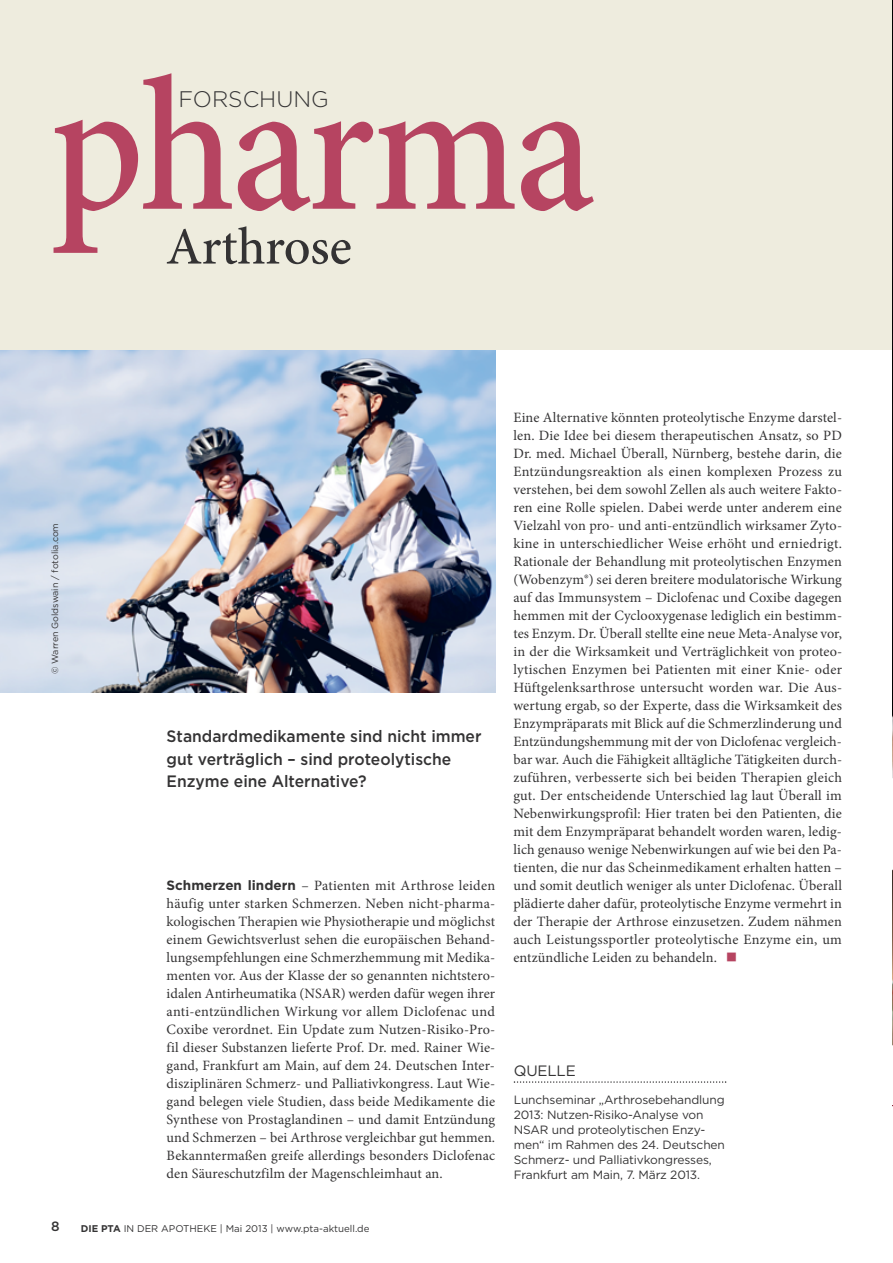
<style>
.page{position:relative;width:893px;height:1263px;background:#fff}
.page>*{position:absolute;margin:0;border:0;box-sizing:border-box;transform-origin:0 0}
.t1{font:500 condensed 193.5px "Minion Pro";letter-spacing:-.025em;color:#b64461}
.t2{font:500 52.5px "Minion Pro";letter-spacing:-.01em;color:#343334}
.t3{font:300 22.5px "Gotham";color:#343334}
.t4{font:500 16.5px/22.5px "Gotham";color:#343334;scale:.95 1}
.t5{font:15px "Gotham";letter-spacing:-.01em;color:#343334}
.t6{font:14.25px/18px "Minion Pro";letter-spacing:.01em;color:#343334;text-align:justify}
.t7{font:500 13.5px "Gotham";color:#343334}
.t8{font:12px/15px "Gotham";letter-spacing:-.01em;color:#343334}
.t9{font:9.75px "Gotham";color:#343334}
.t10{font:9px "Gotham";color:#343334}
.s1{font-family:"Gotham";font-weight:700;font-size:13.5px}
.s2{font-weight:700}
</style>
<div class="page">
<div style="left:0;top:0;width:893px;height:350px;background:#eeecde"></div>
<img style="left:0;top:350px;width:495px;height:342px">
<svg style="left:514px;top:1081px;width:212px;height:2px"></svg>
<img style="left:892px;top:0;width:1px;height:736px">
<hr style="left:892px;top:736px;width:1px;height:85px;background:#48afe0">
<img style="left:892px;top:869px;width:1px;height:177px">
<h1 class="t1" style="left:51px;top:29px;width:545px">pharma</h1>
<h3 class="t3" style="left:179px;top:91px;width:152px">FORSCHUNG</h3>
<h2 class="t2" style="left:166px;top:215px;width:188px">Arthrose</h2>
<p class="t10" style="left:52px;top:674px;width:153px;rotate:-90deg">© Warren Goldswain / fotolia.com</p>
<p class="t4" style="left:167px;top:726px;width:333px">Standardmedikamente sind nicht immer gut verträglich – sind proteolytische<br>Enzyme eine Alternative?</p>
<p class="t6" style="left:167px;top:878px;width:330px"><span class="s1">Schmerzen lindern</span> – Patienten mit Arthrose leiden häufig unter starken Schmerzen. Neben nicht-pharma&shy;kologischen Therapien wie Physiotherapie und möglichst einem Gewichtsverlust sehen die europäischen Behand&shy;lungsempfehlungen eine Schmerzhemmung mit Medika&shy;menten vor. Aus der Klasse der so genannten nichtstero&shy;idalen Antirheumatika (NSAR) werden dafür wegen ihrer anti-entzündlichen Wirkung vor allem Diclofenac und Coxibe verordnet. Ein Update zum Nutzen-Risiko-Pro&shy;fil dieser Substanzen lieferte Prof. Dr. med. Rainer Wie&shy;gand, Frankfurt am Main, auf dem 24. Deutschen Inter&shy;disziplinären Schmerz- und Palliativkongress. Laut Wie&shy;gand belegen viele Studien, dass beide Medikamente die Synthese von Prostaglandinen – und damit Entzündung und Schmerzen – bei Arthrose vergleichbar gut hemmen.<br>Bekanntermaßen greife allerdings besonders Diclofenac den Säureschutzfilm der Magenschleimhaut an.</p>
<p class="t7" style="left:51px;top:1221px;width:10px">8</p>
<p class="t9" style="left:81px;top:1225px;width:290px"><span class="s2">DIE PTA</span> IN DER APOTHEKE | Mai 2013 | www.pta-aktuell.de</p>
<p class="t6" style="left:513px;top:410px;width:330px">Eine Alternative könnten proteolytische Enzyme darstel&shy;len. Die Idee bei diesem therapeutischen Ansatz, so PD Dr. med. Michael Überall, Nürnberg, bestehe darin, die Entzündungsreaktion als einen komplexen Prozess zu verstehen, bei dem sowohl Zellen als auch weitere Fakto&shy;ren eine Rolle spielen. Dabei werde unter anderem eine Vielzahl von pro- und anti-entzündlich wirksamer Zyto&shy;kine in unterschiedlicher Weise erhöht und erniedrigt.<br>Rationale der Behandlung mit proteolytischen Enzymen (Wobenzym®) sei deren breitere modulatorische Wirkung auf das Immunsystem – Diclofenac und Coxibe dagegen hemmen mit der Cyclooxygenase lediglich ein bestimm&shy;tes Enzym. Dr. Überall stellte eine neue Meta-Analyse vor, in der die Wirksamkeit und Verträglichkeit von proteo&shy;lytischen Enzymen bei Patienten mit einer Knie- oder Hüftgelenksarthrose untersucht worden war. Die Aus&shy;wertung ergab, so der Experte, dass die Wirksamkeit des Enzympräparats mit Blick auf die Schmerzlinderung und Entzündungshemmung mit der von Diclofenac vergleich&shy;bar war. Auch die Fähigkeit alltägliche Tätigkeiten durch&shy;zuführen, verbesserte sich bei beiden Therapien gleich gut. Der entscheidende Unterschied lag laut Überall im Nebenwirkungsprofil: Hier traten bei den Patienten, die mit dem Enzympräparat behandelt worden waren, ledig&shy;lich genauso wenige Nebenwirkungen auf wie bei den Pa&shy;tienten, die nur das Scheinmedikament erhalten hatten – und somit deutlich weniger als unter Diclofenac. Überall plädierte daher dafür, proteolytische Enzyme vermehrt in der Therapie der Arthrose einzusetzen. Zudem nähmen auch Leistungssportler proteolytische Enzyme ein, um entzündliche Leiden zu behandeln.</p>
<p class="t5" style="left:514px;top:1065px;width:64px">QUELLE</p>
<p class="t8" style="left:514px;top:1093px;width:213px">Lunchseminar „Arthrosebehandlung 2013: Nutzen-Risiko-Analyse von NSAR und proteolytischen Enzy&shy;men“ im Rahmen des 24. Deutschen Schmerz- und Palliativkongresses, Frankfurt am Main, 7. März 2013.</p>
</div>
